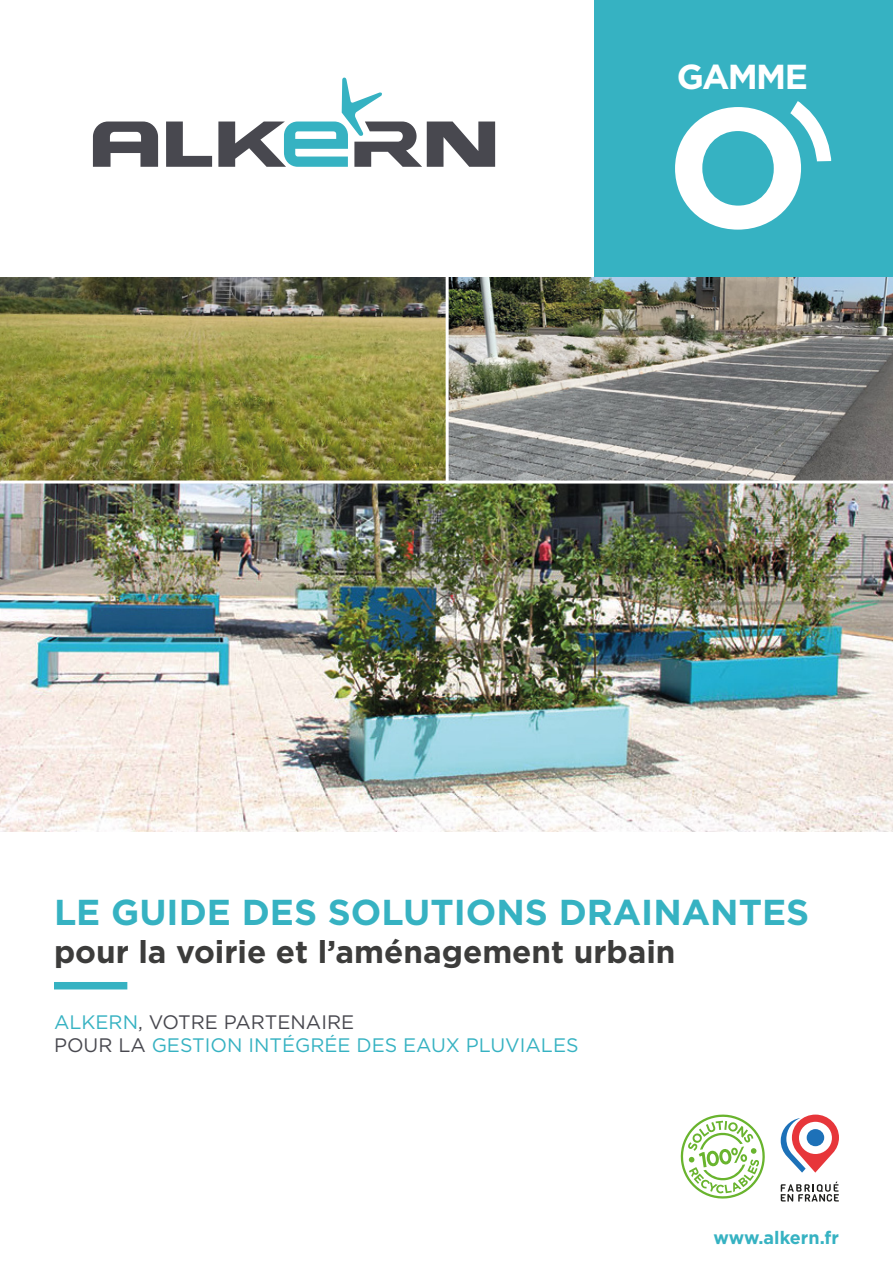
<style>
.page{position:relative;width:893px;height:1263px;background:#fff}
.page>*{position:absolute;margin:0;border:0;box-sizing:border-box;transform-origin:0 0}
.t1{font:700 169.35px "Gotham";color:#fff}
.t2{font:700 36px "Gotham";color:#36b2c2}
.t3{font:700 34.65px "Gotham";letter-spacing:-.05em;color:#fff}
.t4{font:700 31.5px "Gotham";color:#3c3c3b}
.t5{font:19.5px/22.5px "Gotham";color:#36b2c2}
.t6{font:700 18px "Gotham";color:#36b2c2}
.s1{color:#48484f}
</style>
<div class="page">
<img style="left:0;top:483px;width:893px;height:348px">
<img style="left:445px;top:276px;width:448px;height:204px">
<img style="left:0;top:277px;width:445px;height:203px">
<svg style="left:680px;top:1114px;width:85px;height:85px"></svg>
<hr style="left:446px;top:276px;width:3px;height:207px;background:#fff">
<div style="left:594px;top:0;width:299px;height:276px;background:#36b2c2"></div>
<svg style="left:166px;top:122px;width:46px;height:45px"></svg>
<svg style="left:218px;top:78px;width:277px;height:89px"></svg>
<svg style="left:93px;top:122px;width:65px;height:45px"></svg>
<svg style="left:790px;top:101px;width:42px;height:61px"></svg>
<div style="left:54px;top:982px;width:73px;height:7px;background:#36b2c2"></div>
<svg style="left:781px;top:1182px;width:58px;height:19px"></svg>
<svg style="left:781px;top:1114px;width:58px;height:58px"></svg>
<div style="left:807px;top:1129px;width:17px;height:17px;background:#1d71b8;border-radius:50%"></div>
<h3 class="t3" style="left:677px;top:54px;width:133px">GAMME</h3>
<h1 class="t1" style="left:666px;top:55px;width:145px">O</h1>
<h2 class="t2" style="left:54px;top:889px;width:757px">LE GUIDE DES SOLUTIONS DRAINANTES</h2>
<h3 class="t4" style="left:54px;top:931px;width:623px">pour la voirie et l’aménagement urbain</h3>
<p class="t5" style="left:54px;top:1011px;width:526px">ALKERN<span class="s1">, VOTRE PARTENAIRE<br>POUR LA</span> GESTION INTÉGRÉE DES EAUX PLUVIALES</p>
<p class="t6" style="left:714px;top:1226px;width:127px">www.alkern.fr</p>
</div>
